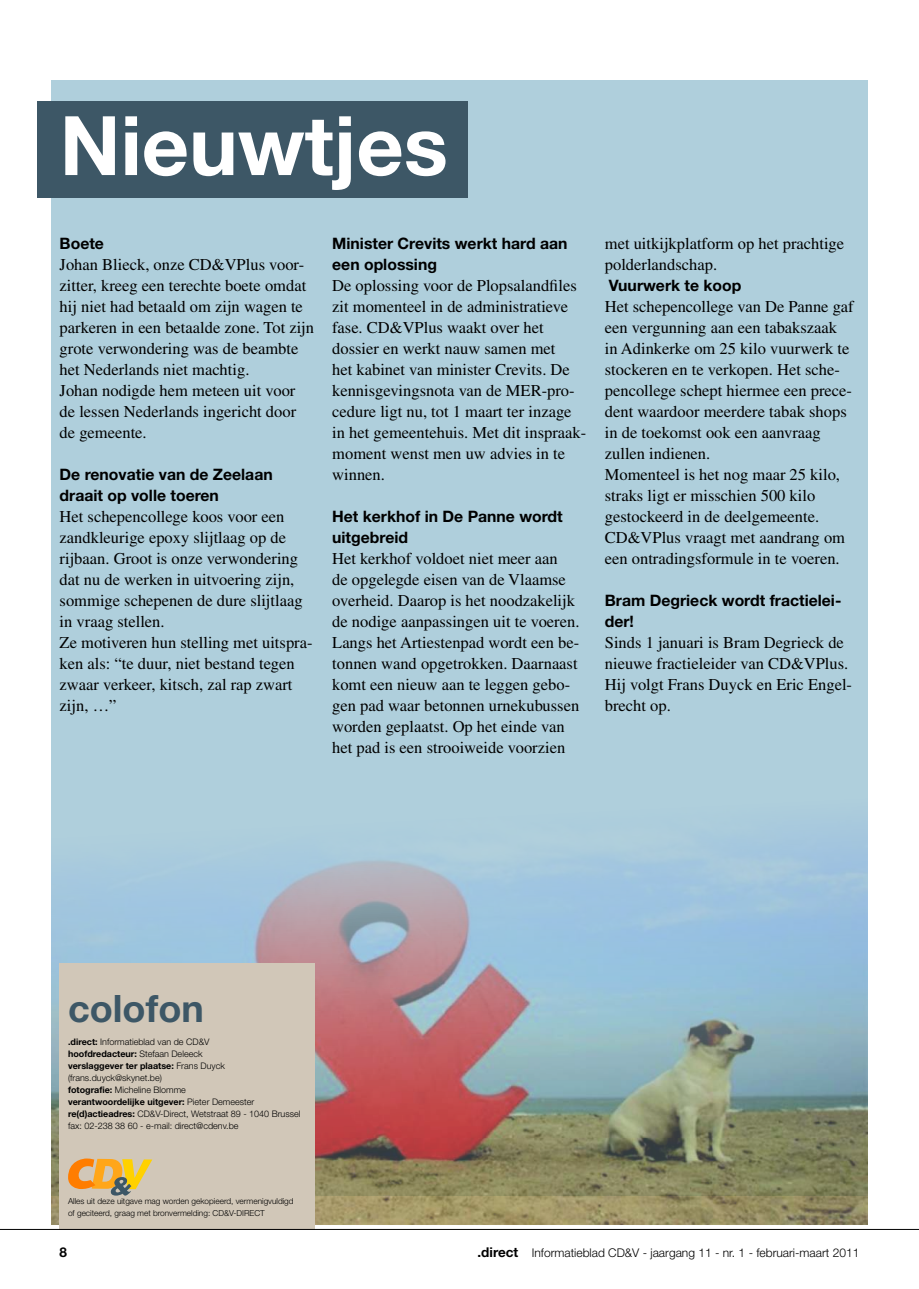
<style>
.page{position:relative;width:919px;height:1289px;background:#fff}
.page>*{position:absolute;margin:0;border:0;box-sizing:border-box;transform-origin:0 0}
.t1{font:700 82.2px "Helvetica Neue LT Std";color:#fff}
.t2{font:700 37.8px "Helvetica Neue LT Std";color:#3d5766}
.t3{font:16.5px/21px "Times LT Std";color:#000}
.t4{font:700 15.75px/21px "Helvetica Neue LT Std";color:#000}
.t5{font:700 13.5px "Helvetica Neue LT Std";color:#000}
.t6{font:300 12px "Helvetica Neue LT Std";color:#000}
.t7{font:300 9px/12px "Helvetica Neue LT Std";color:#000}
.t8{font:300 8.25px/12px "Helvetica Neue LT Std";color:#000}
.s1{font-weight:700}
.s2{font-weight:700;font-size:13.5px}
</style>
<div class="page">
<div style="left:51px;top:81px;width:816px;height:1114px;background:#afcfdc"></div>
<img style="left:51px;top:836px;width:816px;height:388px">
<div style="left:60px;top:963px;width:255px;height:266px;background:#d1c7b8"></div>
<svg style="left:68px;top:1158px;width:84px;height:37px"></svg>
<hr style="left:0;top:1228px;width:918px;height:1px;background:#000">
<div style="left:37px;top:102px;width:431px;height:96px;background:#3d5766"></div>
<p class="t1" style="left:60px;top:95px;width:390px">Nieuwtjes</p>
<p class="t4" style="left:60px;top:232px;width:46px">Boete</p>
<p class="t3" style="left:60px;top:253px;width:256px">Johan Blieck, onze CD&amp;VPlus voor&shy;zitter, kreeg een terechte boete omdat hij niet had betaald om zijn wagen te parkeren in een betaalde zone. Tot zijn grote verwondering was de beambte het Nederlands niet machtig.<br>Johan nodigde hem meteen uit voor de lessen Nederlands ingericht door de gemeente.</p>
<p class="t4" style="left:60px;top:463px;width:214px">De renovatie van de Zeelaan draait op volle toeren</p>
<p class="t3" style="left:60px;top:505px;width:254px">Het schepencollege koos voor een zandkleurige epoxy slijtlaag op de rijbaan. Groot is onze verwondering dat nu de werken in uitvoering zijn, sommige schepenen de dure slijtlaag in vraag stellen.<br>Ze motiveren hun stelling met uitspra&shy;ken als: “te duur, niet bestand tegen zwaar verkeer, kitsch, zal rap zwart zijn, …”</p>
<p class="t4" style="left:332px;top:232px;width:237px">Minister Crevits werkt hard aan een oplossing</p>
<p class="t3" style="left:332px;top:274px;width:255px">De oplossing voor de Plopsalandfiles zit momenteel in de administratieve fase. CD&amp;VPlus waakt over het dossier en werkt nauw samen met<br>het kabinet van minister Crevits. De kennisgevingsnota van de MER-pro&shy;cedure ligt nu, tot 1 maart ter inzage in het gemeentehuis. Met dit inspraak&shy;moment wenst men uw advies in te winnen.</p>
<p class="t4" style="left:332px;top:505px;width:232px">Het kerkhof in De Panne wordt uitgebreid</p>
<p class="t3" style="left:332px;top:547px;width:249px">Het kerkhof voldoet niet meer aan<br>de opgelegde eisen van de Vlaamse overheid. Daarop is het noodzakelijk de nodige aanpassingen uit te voeren.<br>Langs het Artiestenpad wordt een be&shy;tonnen wand opgetrokken. Daarnaast komt een nieuw aan te leggen gebo&shy;gen pad waar betonnen urnekubussen worden geplaatst. Op het einde van het pad is een strooiweide voorzien</p>
<p class="t3" style="left:604px;top:232px;width:241px">met uitkijkplatform op het prachtige polderlandschap.</p>
<p class="t4" style="left:609px;top:274px;width:134px">Vuurwerk te koop</p>
<p class="t3" style="left:604px;top:295px;width:250px">Het schepencollege van De Panne gaf een vergunning aan een tabakszaak in Adinkerke om 25 kilo vuurwerk te stockeren en te verkopen. Het sche&shy;pencollege schept hiermee een prece&shy;dent waardoor meerdere tabak shops in de toekomst ook een aanvraag zullen indienen.<br>Momenteel is het nog maar 25 kilo, straks ligt er misschien 500 kilo gestockeerd in de deelgemeente.<br>CD&amp;VPlus vraagt met aandrang om een ontradingsformule in te voeren.</p>
<p class="t4" style="left:604px;top:589px;width:238px">Bram Degrieck wordt fractielei&shy;der!</p>
<p class="t3" style="left:604px;top:631px;width:249px">Sinds 1 januari is Bram Degrieck de nieuwe fractieleider van CD&amp;VPlus.<br>Hij volgt Frans Duyck en Eric Engel&shy;brecht op.</p>
<p class="t2" style="left:68px;top:985px;width:137px">colofon</p>
<p class="t7" style="left:68px;top:1035px;width:234px"><span class="s1">.direct:</span> Informatieblad van de CD&amp;V<br><span class="s1">hoofdredacteur:</span> Stefaan Deleeck<br><span class="s1">verslaggever ter plaatse:</span> Frans Duyck (frans.duyck@skynet.be)<br><span class="s1">fotografie:</span> Micheline Blomme<br><span class="s1">verantwoordelijke uitgever:</span> Pieter Demeester <span class="s1">re(d)actieadres:</span> CD&amp;V-Direct, Wetstraat 89 - 1040 Brussel fax: 02-238 38 60 - e-mail: direct@cdenv.be</p>
<p class="t8" style="left:68px;top:1195px;width:227px">Alles uit deze uitgave mag worden gekopieerd, vermenigvuldigd of geciteerd, graag met bronvermelding: CD&amp;V-DIRECT</p>
<p class="t5" style="left:60px;top:1243px;width:9px">8</p>
<p class="t6" style="left:477px;top:1245px;width:383px"><span class="s2">.direct</span> Informatieblad CD&amp;V - jaargang 11 - nr. 1 - februari-maart 2011</p>
</div>
